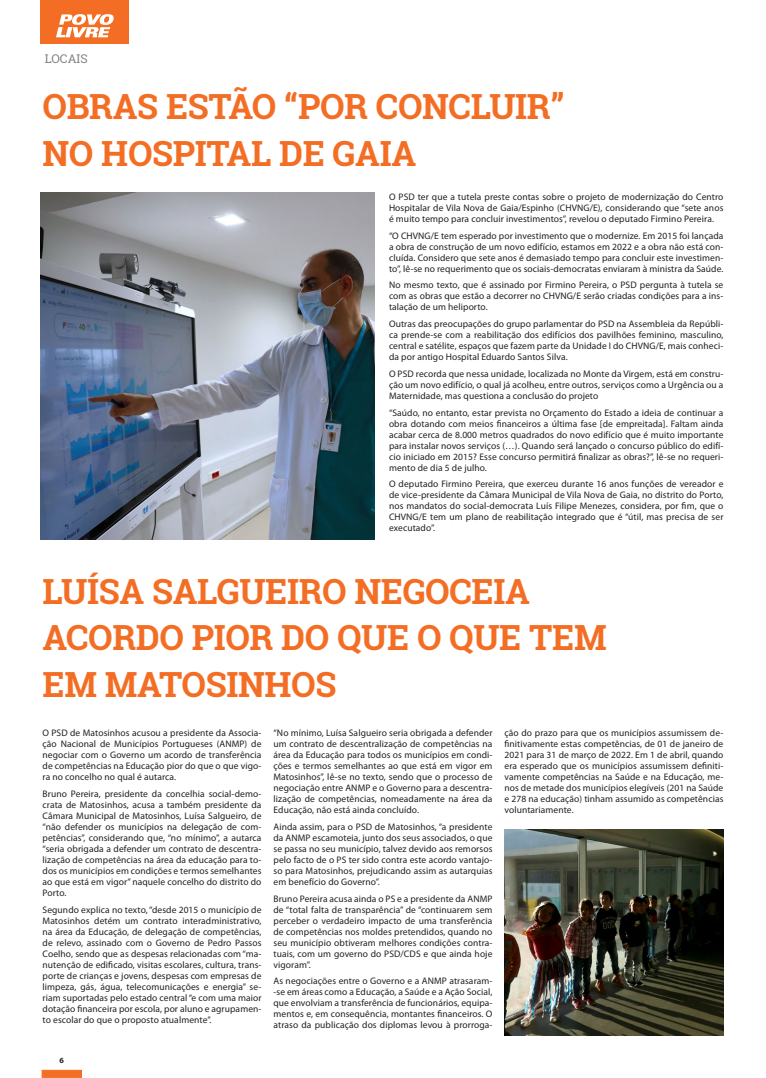
<style>
.page{position:relative;width:766px;height:1078px;background:#fff}
.page>*{position:absolute;margin:0;border:0;box-sizing:border-box;transform-origin:0 0}
.t1{font:700 34.6px "Roboto Slab";letter-spacing:-.01em;color:#f36e24}
.topos{font:12px "Roboto Slab";color:#808285}
.t2{font:9.5px/11px "Myriad Pro";letter-spacing:.01em;color:#231f20;text-align:justify}
.t3{font:700 8px "Myriad Pro";color:#231f20}
</style>
<div class="page">
<div style="left:42px;top:1069px;width:40px;height:8px;background:#f36e24;border:1px solid #f36e24"></div>
<div style="left:40px;top:0;width:89px;height:44px;background:#f36e24"></div>
<svg style="left:56px;top:14px;width:58px;height:23px"></svg>
<img style="left:40px;top:193px;width:334px;height:346px">
<img style="left:504px;top:829px;width:219px;height:206px">
<p class="topos" style="left:45px;top:51px;width:44px">LOCAIS</p>
<p class="t1" style="left:43px;top:83px;width:523px">OBRAS ESTÃO “POR CONCLUIR”</p>
<p class="t1" style="left:43px;top:129px;width:375px">NO HOSPITAL DE GAIA</p>
<p class="t2" style="left:389px;top:191px;width:336px">O PSD ter que a tutela preste contas sobre o projeto de modernização do Centro Hospitalar de Vila Nova de Gaia/Espinho (CHVNG/E), considerando que “sete anos é muito tempo para concluir investimentos”, revelou o deputado Firmino Pereira.</p>
<p class="t2" style="left:389px;top:230px;width:336px">“O CHVNG/E tem esperado por investimento que o modernize. Em 2015 foi lançada a obra de construção de um novo edifício, estamos em 2022 e a obra não está con&shy;cluída. Considero que sete anos é demasiado tempo para concluir este investimen&shy;to”, lê-se no requerimento que os sociais-democratas enviaram à ministra da Saúde.</p>
<p class="t2" style="left:389px;top:279px;width:336px">No mesmo texto, que é assinado por Firmino Pereira, o PSD pergunta à tutela se com as obras que estão a decorrer no CHVNG/E serão criadas condições para a ins&shy;talação de um heliporto.</p>
<p class="t2" style="left:389px;top:318px;width:336px">Outras das preocupações do grupo parlamentar do PSD na Assembleia da Repúbli&shy;ca prende-se com a reabilitação dos edifícios dos pavilhões feminino, masculino, central e satélite, espaços que fazem parte da Unidade I do CHVNG/E, mais conheci&shy;da por antigo Hospital Eduardo Santos Silva.</p>
<p class="t2" style="left:389px;top:368px;width:336px">O PSD recorda que nessa unidade, localizada no Monte da Virgem, está em constru&shy;ção um novo edifício, o qual já acolheu, entre outros, serviços como a Urgência ou a Maternidade, mas questiona a conclusão do projeto</p>
<p class="t2" style="left:389px;top:406px;width:336px">“Saúdo, no entanto, estar prevista no Orçamento do Estado a ideia de continuar a obra dotando com meios financeiros a última fase [de empreitada]. Faltam ainda acabar cerca de 8.000 metros quadrados do novo edifício que é muito importante para instalar novos serviços (…). Quando será lançado o concurso público do edifí&shy;cio iniciado em 2015? Esse concurso permitirá finalizar as obras?”, lê-se no requeri&shy;mento de dia 5 de julho.</p>
<p class="t2" style="left:389px;top:478px;width:336px">O deputado Firmino Pereira, que exerceu durante 16 anos funções de vereador e de vice-presidente da Câmara Municipal de Vila Nova de Gaia, no distrito do Porto, nos mandatos do social-democrata Luís Filipe Menezes, considera, por fim, que o CHVNG/E tem um plano de reabilitação integrado que é “útil, mas precisa de ser executado”.</p>
<p class="t1" style="left:43px;top:567px;width:489px">LUÍSA SALGUEIRO NEGOCEIA</p>
<p class="t1" style="left:43px;top:614px;width:565px">ACORDO PIOR DO QUE O QUE TEM</p>
<p class="t1" style="left:43px;top:660px;width:295px">EM MATOSINHOS</p>
<p class="t2" style="left:43px;top:727px;width:220px">O PSD de Matosinhos acusou a presidente da Associa&shy;ção Nacional de Municípios Portugueses (ANMP) de negociar com o Governo um acordo de transferência de competências na Educação pior do que o que vigo&shy;ra no concelho no qual é autarca.</p>
<p class="t2" style="left:43px;top:787px;width:220px">Bruno Pereira, presidente da concelhia social-demo&shy;crata de Matosinhos, acusa a também presidente da Câmara Municipal de Matosinhos, Luísa Salgueiro, de “não defender os municípios na delegação de com&shy;petências”, considerando que, “no mínimo”, a autarca “seria obrigada a defender um contrato de descentra&shy;lização de competências na área da educação para to&shy;dos os municípios em condições e termos semelhantes ao que está em vigor” naquele concelho do distrito do Porto.</p>
<p class="t2" style="left:43px;top:903px;width:220px">Segundo explica no texto, “desde 2015 o município de Matosinhos detém um contrato interadministrativo, na área da Educação, de delegação de competências, de relevo, assinado com o Governo de Pedro Passos Coelho, sendo que as despesas relacionadas com “ma&shy;nutenção de edificado, visitas escolares, cultura, trans&shy;porte de crianças e jovens, despesas com empresas de limpeza, gás, água, telecomunicações e energia” se&shy;riam suportadas pelo estado central “e com uma maior dotação financeira por escola, por aluno e agrupamen&shy;to escolar do que o proposto atualmente”.</p>
<p class="t2" style="left:273px;top:727px;width:220px">“No mínimo, Luísa Salgueiro seria obrigada a defender um contrato de descentralização de competências na área da Educação para todos os municípios em condi&shy;ções e termos semelhantes ao que está em vigor em Matosinhos”, lê-se no texto, sendo que o processo de negociação entre ANMP e o Governo para a descentra&shy;lização de competências, nomeadamente na área da Educação, não está ainda concluído.</p>
<p class="t2" style="left:273px;top:820px;width:220px">Ainda assim, para o PSD de Matosinhos, “a presidente da ANMP escamoteia, junto dos seus associados, o que se passa no seu município, talvez devido aos remorsos pelo facto de o PS ter sido contra este acordo vantajo&shy;so para Matosinhos, prejudicando assim as autarquias em benefício do Governo”.</p>
<p class="t2" style="left:273px;top:892px;width:220px">Bruno Pereira acusa ainda o PS e a presidente da ANMP de “total falta de transparência” de “continuarem sem perceber o verdadeiro impacto de uma transferência de competências nos moldes pretendidos, quando no seu município obtiveram melhores condições contra&shy;tuais, com um governo do PSD/CDS e que ainda hoje vigoram”.</p>
<p class="t2" style="left:273px;top:975px;width:220px">As negociações entre o Governo e a ANMP atrasaram--se em áreas como a Educação, a Saúde e a Ação Social, que envolviam a transferência de funcionários, equipa&shy;mentos e, em consequência, montantes financeiros. O atraso da publicação dos diplomas levou à prorroga-</p>
<p class="t2" style="left:504px;top:727px;width:220px">ção do prazo para que os municípios assumissem de&shy;finitivamente estas competências, de 01 de janeiro de 2021 para 31 de março de 2022. Em 1 de abril, quando era esperado que os municípios assumissem definiti&shy;vamente competências na Saúde e na Educação, me&shy;nos de metade dos municípios elegíveis (201 na Saúde e 278 na educação) tinham assumido as competências voluntariamente.</p>
<p class="t3" style="left:60px;top:1054px;width:6px">6</p>
</div>
